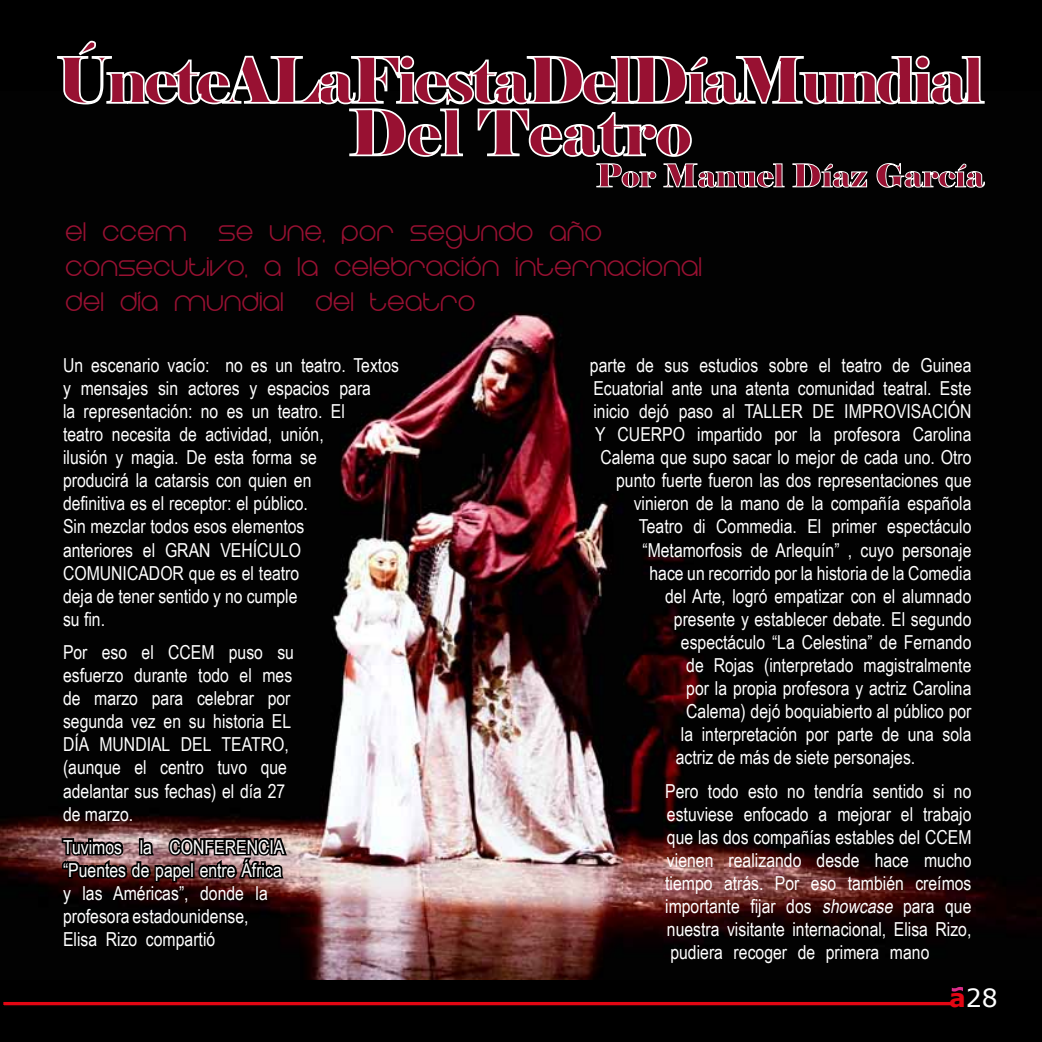
<style>
.page{position:relative;width:1042px;height:1042px;background:#fff}
.page>*{position:absolute;margin:0;border:0;box-sizing:border-box;transform-origin:0 0}
.t1{font:63px/52.5px "Elephant";letter-spacing:-.055em;color:#981132;text-align:center}
.t2{font:31.5px/35px "Eight One";color:#981132}
.t3{font:31.5px "Elephant";color:#981132}
.t4{font:25.03px "Verdana";color:#fff}
.t5{font:19.25px/23.1px "Arial Narrow";color:#fff}
.s1{font-style:italic}
.s2{font-weight:700;color:#e30613}
</style>
<div class="page">
<div style="left:0;top:980px;width:1042px;height:62px;background:#000"></div>
<div style="left:3px;top:1001px;width:950px;height:5px;background:#e30613"></div>
<div style="left:2px;top:1000px;width:952px;height:7px;border:2px solid #000"></div>
<svg style="left:951px;top:986px;width:12px;height:6px"></svg>
<div style="left:0;top:0;width:1042px;height:91px;background:#000"></div>
<img style="left:0;top:91px;width:1042px;height:889px">
<svg style="left:56px;top:39px;width:929px;height:149px;background:#1b1b1b"></svg>
<img style="left:59px;top:823px;width:230px;height:61px">
<h1 class="t1" style="left:56px;top:55px;width:929px">Únete A La Fiesta Del Día Mundial<br>Del Teatro</h1>
<h2 class="t3" style="left:596px;top:156px;width:389px">Por Manuel Díaz García</h2>
<h2 class="t2" style="left:66px;top:216px;width:638px">El CCEM se une, por segundo año consecutivo, a la celebración internacional del día mundial del teatro</h2>
<p class="t5" style="left:63px;top:353px;width:337px">Un escenario vacío: no es un teatro. Textos y mensajes sin actores y espacios para<br>la representación: no es un teatro. El<br>teatro necesita de actividad, unión,<br>ilusión y magia. De esta forma se<br>producirá la catarsis con quien en<br>definitiva es el receptor: el público.<br>Sin mezclar todos esos elementos<br>anteriores el GRAN VEHÍCULO<br>COMUNICADOR que es el teatro<br>deja de tener sentido y no cumple<br>su fin.</p>
<p class="t5" style="left:63px;top:640px;width:232px">Por eso el CCEM puso su esfuerzo durante todo el mes de marzo para celebrar por segunda vez en su historia EL<br>DÍA MUNDIAL DEL TEATRO, (aunque el centro tuvo que adelantar sus fechas) el día 27 de marzo.</p>
<p class="t5" style="left:63px;top:834px;width:223px">Tuvimos la CONFERENCIA “Puentes de papel entre África y las Américas”, donde la profesora estadounidense,<br>Elisa Rizo compartió</p>
<p class="t5" style="left:590px;top:353px;width:383px">parte de sus estudios sobre el teatro de Guinea</p>
<p class="t5" style="left:593px;top:376px;width:379px">Ecuatorial ante una atenta comunidad teatral. Este</p>
<p class="t5" style="left:593px;top:399px;width:379px">inicio dejó paso al TALLER DE IMPROVISACIÓN</p>
<p class="t5" style="left:595px;top:422px;width:378px">Y CUERPO impartido por la profesora Carolina</p>
<p class="t5" style="left:600px;top:445px;width:372px">Calema que supo sacar lo mejor de cada uno. Otro</p>
<p class="t5" style="left:616px;top:468px;width:357px">punto fuerte fueron las dos representaciones que</p>
<p class="t5" style="left:634px;top:491px;width:339px">vinieron de la mano de la compañía española</p>
<p class="t5" style="left:639px;top:514px;width:334px">Teatro di Commedia. El primer espectáculo</p>
<p class="t5" style="left:642px;top:537px;width:330px">“Metamorfosis de Arlequín” , cuyo personaje</p>
<p class="t5" style="left:649px;top:560px;width:323px">hace un recorrido por la historia de la Comedia</p>
<p class="t5" style="left:665px;top:584px;width:308px">del Arte, logró empatizar con el alumnado</p>
<p class="t5" style="left:674px;top:607px;width:299px">presente y establecer debate. El segundo</p>
<p class="t5" style="left:681px;top:630px;width:292px">espectáculo “La Celestina” de Fernando</p>
<p class="t5" style="left:686px;top:653px;width:287px">de Rojas (interpretado magistralmente</p>
<p class="t5" style="left:686px;top:676px;width:287px">por la propia profesora y actriz Carolina</p>
<p class="t5" style="left:686px;top:699px;width:287px">Calema) dejó boquiabierto al público por</p>
<p class="t5" style="left:681px;top:722px;width:292px">la interpretación por parte de una sola</p>
<p class="t5" style="left:676px;top:745px;width:241px">actriz de más de siete personajes.</p>
<p class="t5" style="left:665px;top:778px;width:308px;text-align:justify">Pero todo esto no tendría sentido si no estuviese enfocado a mejorar el trabajo que las dos compañías estables del CCEM vienen realizando desde hace mucho tiempo atrás. Por eso también creímos importante fijar dos <span class="s1">showcase</span> para que nuestra visitante internacional, Elisa Rizo, pudiera recoger de primera mano</p>
<h3 class="t4" style="left:949px;top:980px;width:50px"><span class="s2">a</span>28</h3>
</div>
